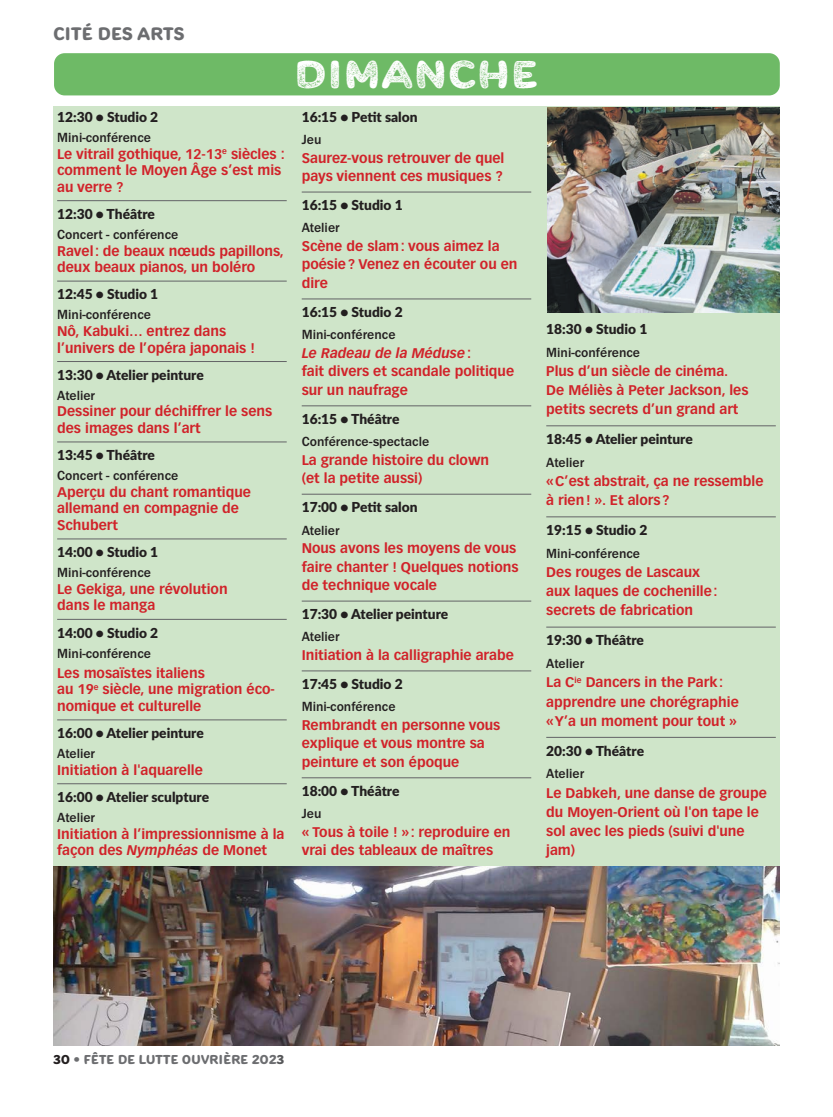
<style>
.page{position:relative;width:833px;height:1117px;background:#fff}
.page>*{position:absolute;margin:0;border:0;box-sizing:border-box;transform-origin:0 0}
.Date{font:expanded 37.5px "Pinecone MVB Rough 2";color:#fff}
.t1{font:17.5px "Pinecone MVB";letter-spacing:-.02em;color:#6c6d70}
.Nom{font:700 13.75px/18.5px "Vectora LT Pro";color:#d1232a}
.Lieu{font:900 13.75px "Lato";color:#231f20}
.Genre{font:500 13.75px "Franklin Gothic URW";color:#231f20}
.Genre-2{font:700 13.75px/16.6px "Vectora LT Pro";color:#d1232a}
.Lieu_sans_filet{font:900 13.75px "Lato";color:#231f20}
.Nom-2{font:900 13.75px "Lato";color:#231f20}
.t2{font:12.5px "Pinecone MVB";letter-spacing:-.02em;color:#6c6d70}
.s1{font-style:italic}
.s2{color:#231f20}
.s3{color:#57585a}
</style>
<div class="page">
<div style="left:53px;top:106px;width:727px;height:761px;background:#cfe5c9"></div>
<img style="left:53px;top:866px;width:726px;height:179px">
<div style="left:54px;top:53px;width:726px;height:42px;background:#6eba66;border-radius:11px"></div>
<img style="left:547px;top:107px;width:233px;height:205px">
<hr style="left:57px;top:200px;width:230px;height:1px;background:#636366">
<hr style="left:57px;top:280px;width:230px;height:1px;background:#636366">
<hr style="left:57px;top:361px;width:230px;height:1px;background:#636366">
<hr style="left:57px;top:441px;width:230px;height:1px;background:#636366">
<hr style="left:57px;top:538px;width:230px;height:1px;background:#636366">
<hr style="left:57px;top:618px;width:230px;height:1px;background:#636366">
<hr style="left:57px;top:719px;width:230px;height:1px;background:#636366">
<hr style="left:57px;top:783px;width:230px;height:1px;background:#636366">
<hr style="left:302px;top:191px;width:229px;height:1px;background:#636366">
<hr style="left:302px;top:298px;width:229px;height:1px;background:#636366">
<hr style="left:302px;top:405px;width:229px;height:1px;background:#636366">
<hr style="left:302px;top:493px;width:229px;height:1px;background:#636366">
<hr style="left:302px;top:600px;width:229px;height:1px;background:#636366">
<hr style="left:302px;top:670px;width:229px;height:1px;background:#636366">
<hr style="left:302px;top:777px;width:229px;height:1px;background:#636366">
<hr style="left:546px;top:425px;width:230px;height:1px;background:#636366">
<hr style="left:546px;top:516px;width:230px;height:1px;background:#636366">
<hr style="left:546px;top:626px;width:230px;height:1px;background:#636366">
<hr style="left:546px;top:736px;width:230px;height:1px;background:#636366">
<p class="t1" style="left:53px;top:21px;width:133px">CITÉ DES ARTS</p>
<p class="Lieu_sans_filet" style="left:57px;top:106px;width:103px">12:30 • Studio 2</p>
<p class="Genre" style="left:57px;top:129px;width:95px">Mini-conférence</p>
<p class="Nom" style="left:57px;top:145px;width:229px;line-height:16.5px">Le vitrail gothique, 12-13<sup>e</sup> siècles : comment le Moyen Âge s’est mis au verre ?</p>
<p class="Lieu" style="left:57px;top:203px;width:99px">12:30 • Théâtre</p>
<p class="Genre" style="left:57px;top:226px;width:123px">Concert - conférence</p>
<p class="Nom" style="left:57px;top:242px;width:228px;line-height:16.5px">Ravel: de beaux nœuds papillons, deux beaux pianos, un boléro</p>
<p class="Lieu" style="left:57px;top:284px;width:103px">12:45 • Studio 1</p>
<p class="Genre" style="left:57px;top:306px;width:95px">Mini-conférence</p>
<p class="Nom" style="left:57px;top:323px;width:199px;line-height:16.5px">Nô, Kabuki… entrez dans l’univers de l’opéra japonais !</p>
<p class="Lieu" style="left:57px;top:364px;width:148px">13:30 • Atelier peinture</p>
<p class="Genre" style="left:57px;top:386px;width:40px">Atelier</p>
<p class="Nom" style="left:57px;top:403px;width:217px;line-height:16.5px">Dessiner pour déchiffrer le sens des images dans l’art</p>
<p class="Lieu" style="left:57px;top:444px;width:99px">13:45 • Théâtre</p>
<p class="Genre" style="left:57px;top:467px;width:123px">Concert - conférence</p>
<p class="Nom" style="left:57px;top:483px;width:195px;line-height:16.5px">Aperçu du chant romantique allemand en compagnie de<br>Schubert</p>
<p class="Lieu" style="left:57px;top:541px;width:103px">14:00 • Studio 1</p>
<p class="Genre" style="left:57px;top:564px;width:95px">Mini-conférence</p>
<p class="Nom" style="left:57px;top:580px;width:172px;line-height:16.5px">Le Gekiga, une révolution dans le manga</p>
<p class="Lieu" style="left:57px;top:622px;width:103px">14:00 • Studio 2</p>
<p class="Genre" style="left:57px;top:644px;width:95px">Mini-conférence</p>
<p class="Genre-2" style="left:57px;top:664px;width:219px">Les mosaïstes italiens<br>au 19<sup>e</sup> siècle, une migration éco&shy;nomique et culturelle</p>
<p class="Lieu" style="left:57px;top:722px;width:148px">16:00 • Atelier peinture</p>
<p class="Genre" style="left:57px;top:745px;width:40px">Atelier</p>
<p class="Nom" style="left:57px;top:760px;width:147px">Initiation à l'aquarelle</p>
<p class="Lieu" style="left:57px;top:786px;width:153px">16:00 • Atelier sculpture</p>
<p class="Genre" style="left:57px;top:808px;width:40px">Atelier</p>
<p class="Nom" style="left:57px;top:825px;width:229px;line-height:16.5px">Initiation à l’impressionnisme à la façon des <span class="s1">Nymphéas</span> de Monet</p>
<p class="Date" style="left:294px;top:45px;width:246px">DIMANCHE</p>
<p class="Lieu_sans_filet" style="left:302px;top:106px;width:117px">16:15 • Petit salon</p>
<p class="Genre" style="left:302px;top:131px;width:21px">Jeu</p>
<p class="Nom" style="left:302px;top:148px;width:204px">Saurez-vous retrouver de quel pays viennent ces musiques ?</p>
<p class="Lieu" style="left:302px;top:195px;width:103px">16:15 • Studio 1</p>
<p class="Genre" style="left:302px;top:219px;width:40px">Atelier</p>
<p class="Nom" style="left:302px;top:237px;width:217px">Scène de slam: vous aimez la poésie? Venez en écouter ou en dire</p>
<p class="Lieu" style="left:302px;top:302px;width:103px">16:15 • Studio 2</p>
<p class="Genre" style="left:302px;top:326px;width:95px">Mini-conférence</p>
<p class="Nom" style="left:302px;top:343px;width:214px"><span class="s1">Le Radeau de la Méduse</span>:<br>fait divers et scandale politique sur un naufrage</p>
<p class="Lieu" style="left:302px;top:408px;width:99px">16:15 • Théâtre</p>
<p class="Genre" style="left:302px;top:433px;width:129px">Conférence-spectacle</p>
<p class="Nom" style="left:302px;top:450px;width:189px">La grande histoire du clown (et la petite aussi)</p>
<p class="Lieu" style="left:302px;top:497px;width:117px">17:00 • Petit salon</p>
<p class="Genre" style="left:302px;top:521px;width:40px">Atelier</p>
<p class="Nom" style="left:302px;top:538px;width:218px">Nous avons les moyens de vous faire chanter ! Quelques notions de technique vocale</p>
<p class="Lieu" style="left:302px;top:604px;width:148px">17:30 • Atelier peinture</p>
<p class="Genre" style="left:302px;top:628px;width:40px">Atelier</p>
<p class="Nom" style="left:302px;top:645px;width:214px">Initiation à la calligraphie arabe</p>
<p class="Lieu" style="left:302px;top:673px;width:103px">17:45 • Studio 2</p>
<p class="Genre" style="left:302px;top:698px;width:95px">Mini-conférence</p>
<p class="Nom" style="left:302px;top:715px;width:200px">Rembrandt en personne vous explique et vous montre sa peinture et son époque</p>
<p class="Lieu" style="left:302px;top:780px;width:99px">18:00 • Théâtre</p>
<p class="Genre" style="left:302px;top:804px;width:21px">Jeu</p>
<p class="Nom" style="left:302px;top:822px;width:210px">« Tous à toile ! »: reproduire en vrai des tableaux de maîtres</p>
<p class="Nom-2" style="left:546px;top:318px;width:103px">18:30 • Studio 1</p>
<p class="Genre" style="left:546px;top:343px;width:95px">Mini-conférence</p>
<p class="Nom" style="left:546px;top:361px;width:204px;line-height:19.2px">Plus d’un siècle de cinéma.<br>De Méliès à Peter Jackson, les petits secrets d’un grand art</p>
<p class="Lieu" style="left:546px;top:428px;width:148px">18:45 • Atelier peinture</p>
<p class="Genre" style="left:546px;top:453px;width:40px">Atelier</p>
<p class="Nom" style="left:546px;top:471px;width:219px;line-height:19.2px">«C’est abstrait, ça ne ressemble à rien! ». Et alors?</p>
<p class="Lieu" style="left:546px;top:519px;width:103px">19:15 • Studio 2</p>
<p class="Genre" style="left:546px;top:544px;width:95px">Mini-conférence</p>
<p class="Nom" style="left:546px;top:562px;width:173px;line-height:19.2px">Des rouges de Lascaux aux laques de cochenille: secrets de fabrication</p>
<p class="Lieu" style="left:546px;top:629px;width:99px">19:30 • Théâtre</p>
<p class="Genre" style="left:546px;top:654px;width:40px">Atelier</p>
<p class="Nom" style="left:546px;top:672px;width:194px;line-height:19.2px">La C<sup>ie</sup> Dancers in the Park: apprendre une chorégraphie «Y’a un moment pour tout »</p>
<p class="Lieu" style="left:546px;top:740px;width:99px">20:30 • Théâtre</p>
<p class="Genre" style="left:546px;top:765px;width:40px">Atelier</p>
<p class="Nom" style="left:546px;top:782px;width:222px;line-height:19.2px">Le Dabkeh, une danse de groupe du Moyen-Orient où l'on tape le sol avec les pieds (suivi d'une jam)</p>
<p class="t2" style="left:53px;top:1049px;width:233px"><span class="s2">30</span> • FÊTE DE LUTTE OUVRIÈRE 202<span class="s3">3</span></p>
</div>
